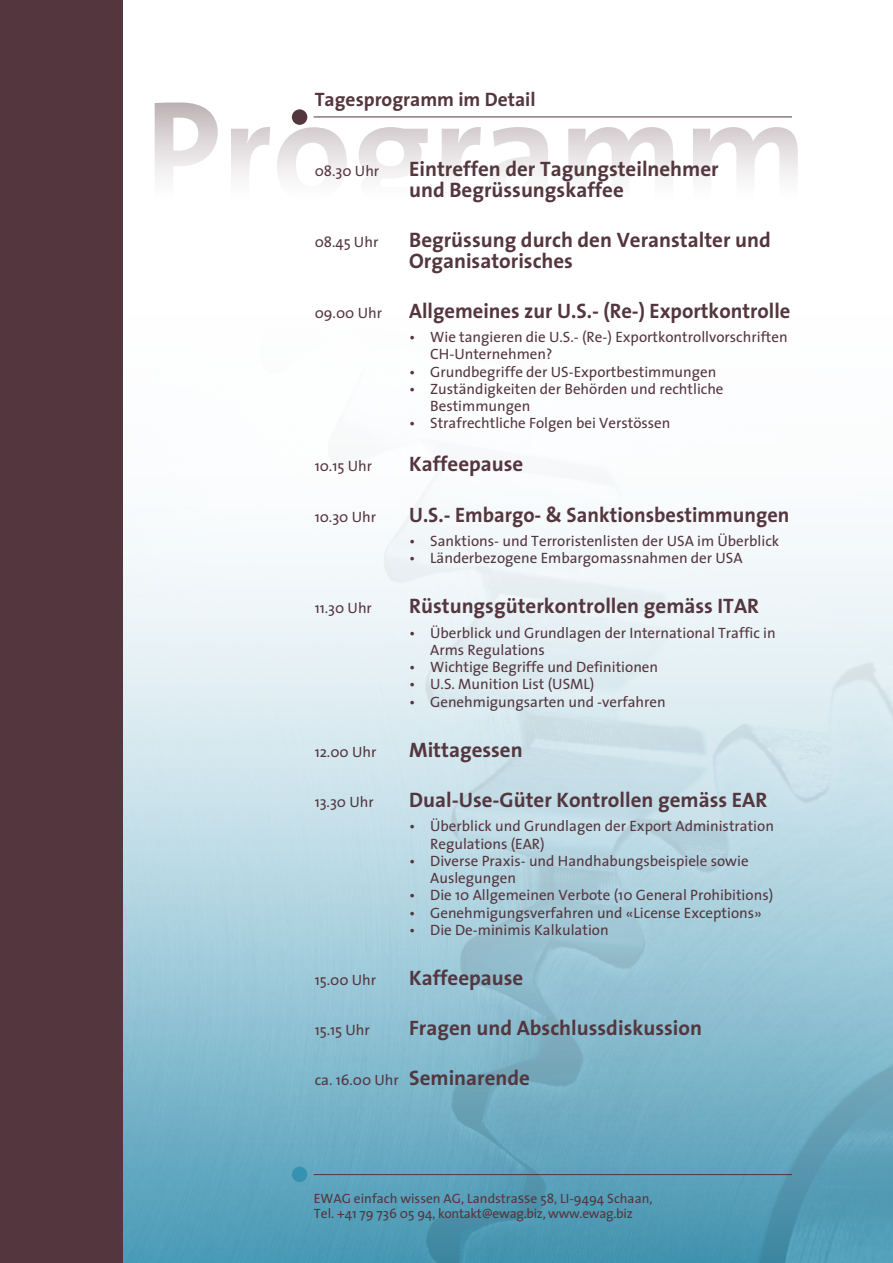
<style>
.page{position:relative;width:893px;height:1263px;background:#fff}
.page>*{position:absolute;margin:0;border:0;box-sizing:border-box;transform-origin:0 0}
.t1{font:700 144px "The Sans";color:#54363e}
.Grundschrift_neu{font:700 21px/21px "The Sans";color:#54363e}
.Titel_über_Linien{font:700 19.5px "The Sans";color:#54363e}
.Grundschrift_neu-2{font:15px/17.2px "The Sans";color:#54363e}
.t2{font:13.5px/15px "The Sans";color:#54363e}
.s1{font-weight:700;font-size:21px}
.s2{font-size:15px}
</style>
<div class="page">
<div style="left:0;top:0;width:123px;height:1263px;background:#54363e"></div>
<img style="left:123px;top:483px;width:770px;height:780px">
<div style="left:292px;top:1167px;width:15px;height:15px;background:#3592b1;border-radius:50%"></div>
<hr style="left:314px;top:1174px;width:478px;height:1px;background:#54363e">
<div style="left:292px;top:109px;width:15px;height:16px;background:#54363e;border-radius:50%"></div>
<hr style="left:314px;top:116px;width:478px;height:1px;background:#54363e">
<p class="Titel_über_Linien" style="left:315px;top:83px;width:222px">Tagesprogramm im Detail</p>
<h1 class="t1" style="left:145px;top:31px;width:665px">Programm</h1>
<p class="Grundschrift_neu-2" style="left:315px;top:161px;width:66px">08.30 Uhr</p>
<p class="Grundschrift_neu" style="left:409px;top:157px;width:311px">Eintreffen der Tagungsteilnehmer und Begrüssungskaffee</p>
<p class="Grundschrift_neu-2" style="left:315px;top:232px;width:65px">08.45 Uhr</p>
<p class="Grundschrift_neu" style="left:409px;top:228px;width:363px">Begrüssung durch den Veranstalter und<br>Organisatorisches</p>
<p class="Grundschrift_neu-2" style="left:315px;top:304px;width:69px">09.00 Uhr</p>
<p class="Grundschrift_neu" style="left:409px;top:300px;width:383px">Allgemeines zur U.S.- (Re-) Exportkontrolle</p>
<p class="Grundschrift_neu-2" style="left:430px;top:328px;width:359px;text-indent:-21px">• Wie tangieren die U.S.- (Re-) Exportkontrollvorschriften<br>CH-Unternehmen?</p>
<p class="Grundschrift_neu-2" style="left:409px;top:362px;width:309px">• Grundbegriffe der US-Exportbestimmungen</p>
<p class="Grundschrift_neu-2" style="left:430px;top:380px;width:295px;text-indent:-21px">• Zuständigkeiten der Behörden und rechtliche<br>Bestimmungen</p>
<p class="Grundschrift_neu-2" style="left:409px;top:414px;width:263px">• Strafrechtliche Folgen bei Verstössen</p>
<p class="Grundschrift_neu-2" style="left:315px;top:457px;width:59px">10.15 Uhr</p>
<p class="Grundschrift_neu" style="left:409px;top:453px;width:116px">Kaffeepause</p>
<p class="Grundschrift_neu-2" style="left:315px;top:507px;width:63px">10.30 Uhr</p>
<p class="Grundschrift_neu" style="left:409px;top:503px;width:382px">U.S.- Embargo- &amp; Sanktionsbestimmungen</p>
<p class="Grundschrift_neu-2" style="left:409px;top:532px;width:372px">• Sanktions- und Terroristenlisten der USA im Überblick</p>
<p class="Grundschrift_neu-2" style="left:409px;top:549px;width:335px">• Länderbezogene Embargomassnahmen der USA</p>
<p class="Grundschrift_neu-2" style="left:315px;top:599px;width:59px">11.30 Uhr</p>
<p class="Grundschrift_neu" style="left:409px;top:595px;width:351px">Rüstungsgüterkontrollen gemäss ITAR</p>
<p class="Grundschrift_neu-2" style="left:430px;top:623px;width:347px;text-indent:-21px">• Überblick und Grundlagen der International Traffic in<br>Arms Regulations</p>
<p class="Grundschrift_neu-2" style="left:409px;top:658px;width:250px">• Wichtige Begriffe und Definitionen</p>
<p class="Grundschrift_neu-2" style="left:409px;top:675px;width:187px">• U.S. Munition List (USML)</p>
<p class="Grundschrift_neu-2" style="left:409px;top:692px;width:258px">• Genehmigungsarten und -verfahren</p>
<p class="Grundschrift_neu-2" style="left:315px;top:743px;width:63px">12.00 Uhr</p>
<p class="Grundschrift_neu" style="left:409px;top:739px;width:115px">Mittagessen</p>
<p class="Grundschrift_neu-2" style="left:315px;top:793px;width:61px">13.30 Uhr</p>
<p class="Grundschrift_neu" style="left:409px;top:789px;width:360px">Dual-Use-Güter Kontrollen gemäss EAR</p>
<p class="Grundschrift_neu-2" style="left:430px;top:817px;width:345px;text-indent:-21px">• Überblick und Grundlagen der Export Administration<br>Regulations (EAR)</p>
<p class="Grundschrift_neu-2" style="left:430px;top:852px;width:320px;text-indent:-21px">• Diverse Praxis- und Handhabungsbeispiele sowie<br>Auslegungen</p>
<p class="Grundschrift_neu-2" style="left:409px;top:886px;width:366px">• Die 10 Allgemeinen Verbote (10 General Prohibitions)</p>
<p class="Grundschrift_neu-2" style="left:409px;top:903px;width:354px">• Genehmigungsverfahren und «License Exceptions»</p>
<p class="Grundschrift_neu-2" style="left:409px;top:921px;width:201px">• Die De-minimis Kalkulation</p>
<p class="Grundschrift_neu-2" style="left:315px;top:971px;width:63px">15.00 Uhr</p>
<p class="Grundschrift_neu" style="left:409px;top:967px;width:116px">Kaffeepause</p>
<p class="Grundschrift_neu-2" style="left:315px;top:1021px;width:57px">15.15 Uhr</p>
<p class="Grundschrift_neu" style="left:409px;top:1017px;width:294px">Fragen und Abschlussdiskussion</p>
<p class="Grundschrift_neu-2" style="left:315px;top:1071px;width:217px">ca. 16.00 Uhr <span class="s1">Seminarende</span></p>
<p class="t2" style="left:314px;top:1190px;width:340px">EWAG einfach wissen AG, Landstra<span class="s2">ss</span>e 58, LI-9494 Schaan,<br>Tel. +41 79 736 05 94, kontakt@ewag.biz, www.ewag.biz</p>
</div>
